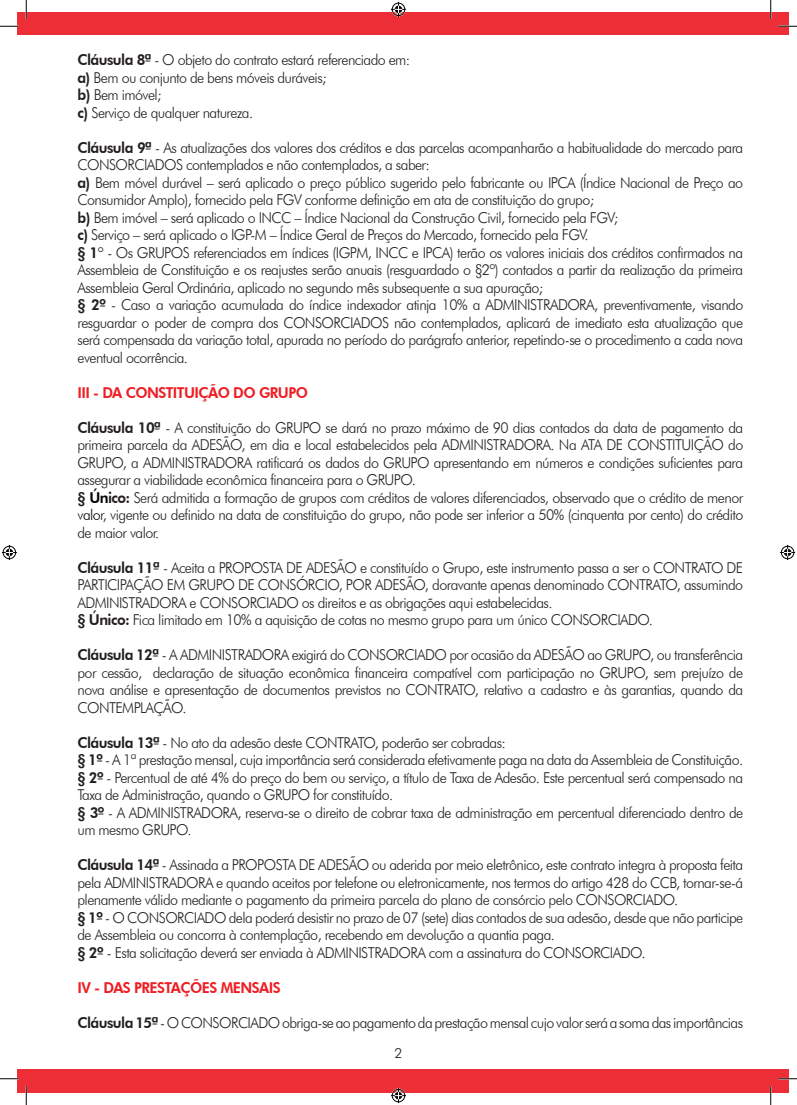
<style>
.page{position:relative;width:797px;height:1105px;background:#fff}
.page>*{position:absolute;margin:0;border:0;box-sizing:border-box;transform-origin:0 0}
.t1{font:300 15px/17.5px "Futura BT";letter-spacing:-.04em;color:#231f20;scale:.95 1}
.t2{font:800 15px "Futura BT";letter-spacing:-.04em;color:#ee1d23;scale:.95 1}
.t3{font:300 13.75px "Futura BT";color:#231f20}
.s1{font-weight:800}
.s2{font-weight:800;color:#040503}
.s3{color:#040503}
</style>
<div class="page">
<div style="left:17px;top:13px;width:744px;height:21px;background:#ed2e36"></div>
<img style="left:761px;top:13px;width:27px;height:21px">
<div style="left:17px;top:1070px;width:744px;height:23px;background:#ed2e36"></div>
<img style="left:761px;top:1070px;width:27px;height:23px">
<svg style="left:0;top:25px;width:19px;height:2px"></svg>
<svg style="left:778px;top:25px;width:19px;height:2px"></svg>
<svg style="left:0;top:1078px;width:19px;height:1px"></svg>
<svg style="left:778px;top:1078px;width:19px;height:1px"></svg>
<svg style="left:25px;top:0;width:2px;height:19px"></svg>
<svg style="left:25px;top:1086px;width:2px;height:19px"></svg>
<svg style="left:770px;top:0;width:1px;height:19px"></svg>
<svg style="left:770px;top:1086px;width:1px;height:19px"></svg>
<svg style="left:391px;top:2px;width:15px;height:15px"></svg>
<svg style="left:391px;top:1088px;width:15px;height:15px"></svg>
<svg style="left:2px;top:545px;width:15px;height:15px"></svg>
<svg style="left:780px;top:545px;width:15px;height:15px"></svg>
<p class="t1" style="left:77px;top:51px;width:352px"><span class="s1">Cláusula 8ª</span> - O objeto do contrato estará referenciado em: <span class="s1">a)</span> Bem ou conjunto de bens móveis duráveis;<br><span class="s1">b)</span> Bem imóvel;<br><span class="s1">c)</span> Serviço de qualquer natureza.</p>
<p class="t1" style="left:77px;top:138px;width:702px"><span class="s1">Cláusula 9ª</span> - As atualizações dos valores dos créditos e das parcelas acompanharão a habitualidade do mercado para CONSORCIADOS contemplados e não contemplados, a saber:<br><span class="s1">a)</span> Bem móvel durável – será aplicado o preço público sugerido pelo fabricante ou IPCA (Índice Nacional de Preço ao Consumidor Amplo), fornecido pela FGV conforme definição em ata de constituição do grupo;<br><span class="s1">b)</span> Bem imóvel – será aplicado o INCC – Índice Nacional da Construção Civil, fornecido pela FGV;<br><span class="s1">c)</span> Serviço – será aplicado o IGP-M – Índice Geral de Preços do Mercado, fornecido pela FGV.<br><span class="s1">§ 1</span>º - Os GRUPOS referenciados em índices (IGPM, INCC e IPCA) terão os valores iniciais dos créditos confirmados na Assembleia de Constituição e os reajustes serão anuais (resguardado o §2º) contados a partir da realização da primeira Assembleia Geral Ordinária, aplicado no segundo mês subsequente a sua apuração;<br><span class="s1">§ 2º</span> - Caso a variação acumulada do índice indexador atinja 10% a ADMINISTRADORA, preventivamente, visando resguardar o poder de compra dos CONSORCIADOS não contemplados, aplicará de imediato esta atualização que será compensada da variação total, apurada no período do parágrafo anterior, repetindo-se o procedimento a cada nova eventual ocorrência.</p>
<p class="t2" style="left:77px;top:383px;width:244px">III - DA CONSTITUIÇÃO DO GRUPO</p>
<p class="t1" style="left:77px;top:418px;width:702px"><span class="s1">Cláusula 10ª</span> - A constituição do GRUPO se dará no prazo máximo de 90 dias contados da data de pagamento da primeira parcela da ADESÃO, em dia e local estabelecidos pela ADMINISTRADORA. Na ATA DE CONSTITUIÇÃO do GRUPO, a ADMINISTRADORA ratificará os dados do GRUPO apresentando em números e condições suficientes para assegurar a viabilidade econômica financeira para o GRUPO.<br><span class="s1">§</span> <span class="s2">Ún</span><span class="s1">ico:</span> Será admitida a formação de grupos com créditos de valores diferenciados, observado que o crédito de menor v<span class="s3">alo</span>r, vigente ou definido na data de constituição do grupo, não pode ser inferior a 50% (cinquenta por cento) do crédito de maior valor.</p>
<p class="t1" style="left:77px;top:558px;width:702px"><span class="s1">Cláusula 11ª</span> - Aceita a PROPOSTA DE ADESÃO e constituído o Grupo, este instrumento passa a ser o CONTRATO DE PARTICIPAÇÃO EM GRUPO DE CONSÓRCIO, POR ADESÃO, doravante apenas denominado CONTRATO, assumindo ADMINISTRADORA e CONSORCIADO os direitos e as obrigações aqui estabelecidas.<br><span class="s1">§ Único:</span> Fica limitado em 10% a aquisição de cotas no mesmo grupo para um único CONSORCIADO.</p>
<p class="t1" style="left:77px;top:646px;width:702px;text-align:justify"><span class="s1">Cláusula 12ª</span> - A ADMINISTRADORA exigirá do CONSORCIADO por ocasião da ADESÃO ao GRUPO, ou transferência por cessão, declaração de situação econômica financeira compatível com participação no GRUPO, sem prejuízo de nova análise e apresentação de documentos previstos no CONTRATO, relativo a cadastro e às garantias, quando da CONTEMPLAÇÃO.</p>
<p class="t1" style="left:77px;top:733px;width:702px"><span class="s1">Cláusula 13ª</span> - No ato da adesão deste CONTRATO, poderão ser cobradas:<br><span class="s1">§ 1º</span> - A 1ª prestação mensal, cuja importância será considerada efetivamente paga na data da Assembleia de Constituição. <span class="s1">§ 2º</span> - Percentual de até 4% do preço do bem ou serviço, a título de Taxa de Adesão. Este percentual será compensado na Taxa de Administração, quando o GRUPO for constituído.<br><span class="s1">§ 3º</span> - A ADMINISTRADORA, reserva-se o direito de cobrar taxa de administração em percentual diferenciado dentro de um mesmo GRUPO.</p>
<p class="t1" style="left:77px;top:856px;width:702px"><span class="s1">Cláusula 14ª</span> - Assinada a PROPOSTA DE ADESÃO ou aderida por meio eletrônico, este contrato integra à proposta feita pela ADMINISTRADORA e quando aceitos por telefone ou eletronicamente, nos termos do artigo 428 do CCB, tornar-se-á plenamente válido mediante o pagamento da primeira parcela do plano de consórcio pelo CONSORCIADO.<br><span class="s1">§ 1º</span> - O CONSORCIADO dela poderá desistir no prazo de 07 (sete) dias contados de sua adesão, desde que não participe de Assembleia ou concorra à contemplação, recebendo em devolução a quantia paga.<br><span class="s1">§ 2º</span> - Esta solicitação deverá ser enviada à ADMINISTRADORA com a assinatura do CONSORCIADO.</p>
<p class="t2" style="left:77px;top:978px;width:215px">IV - DAS PRESTAÇÕES MENSAIS</p>
<p class="t1" style="left:77px;top:1013px;width:702px"><span class="s1">Cláusula 15ª</span> - O CONSORCIADO obriga-se ao pagamento da prestação mensal cujo valor será a soma das importâncias</p>
<p class="t3" style="left:394px;top:1045px;width:9px">2</p>
</div>
